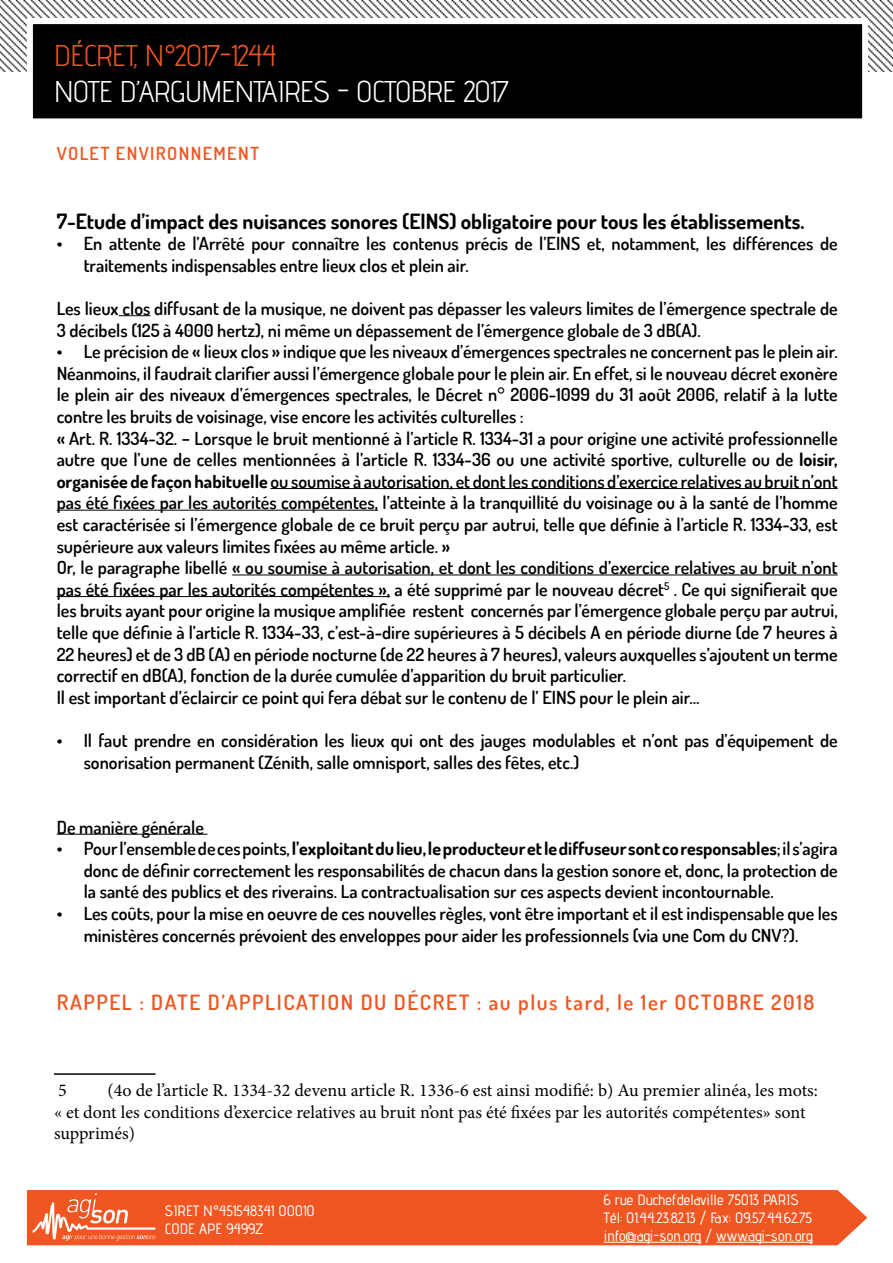
<style>
.page{position:relative;width:893px;height:1263px;background:#fff}
.page>*{position:absolute;margin:0;border:0;box-sizing:border-box;transform-origin:0 0}
.t1{font:30px "Advent Pro";letter-spacing:-.025em;color:#fff}
.t2{font:30px "Advent Pro";letter-spacing:-.025em;color:#f05622}
.t3{font:700 21px "Dosis";color:#000}
.t4{font:600 21px "Dosis";letter-spacing:.075em;color:#f05622}
.t5{font:600 18px/21.6px "Dosis";color:#000}
.t6{font:18px/21.6px "Minion Pro";color:#000}
.t7{font:600 18px "Dosis";letter-spacing:.075em;color:#f05622}
.t8{font:500 15px/18px "Advent Pro";color:#fff}
.s1{font-weight:700}
</style>
<div class="page">
<img style="left:0;top:0;width:893px;height:71px">
<div style="left:30px;top:21px;width:835px;height:100px;background:#000"></div>
<div style="left:27px;top:18px;width:841px;height:106px;border:6px solid #fff"></div>
<div style="left:27px;top:1190px;width:840px;height:55px;background:#f05622"></div>
<svg style="left:32px;top:1193px;width:124px;height:48px"></svg>
<hr style="left:604px;top:1242px;width:97px;height:1px;background:#fff">
<hr style="left:716px;top:1242px;width:97px;height:1px;background:#fff">
<hr style="left:119px;top:315px;width:31px;height:1px;background:#000">
<hr style="left:270px;top:488px;width:568px;height:1px;background:#000">
<hr style="left:57px;top:510px;width:321px;height:1px;background:#000">
<hr style="left:232px;top:575px;width:606px;height:1px;background:#000">
<hr style="left:57px;top:596px;width:333px;height:1px;background:#000">
<hr style="left:57px;top:834px;width:150px;height:1px;background:#000">
<hr style="left:54px;top:1073px;width:102px;height:2px;background:#000">
<h1 class="t2" style="left:54px;top:37px;width:224px">DÉCRET, N°2017-1244</h1>
<h1 class="t1" style="left:54px;top:73px;width:457px">NOTE D’ARGUMENTAIRES - OCTOBRE 2017</h1>
<p class="t7" style="left:57px;top:142px;width:204px">VOLET ENVIRONNEMENT</p>
<p class="t3" style="left:57px;top:207px;width:749px">7-Etude d’impact des nuisances sonores (EINS) obligatoire pour tous les établissements.</p>
<p class="t5" style="left:84px;top:232px;width:755px;text-indent:-27px">• En attente de l’Arrêté pour connaître les contenus précis de l’EINS et, notamment, les différences de traitements indispensables entre lieux clos et plein air.</p>
<p class="t5" style="left:57px;top:297px;width:782px">Les lieux clos diffusant de la musique, ne doivent pas dépasser les valeurs limites de l’émergence spectrale de<br>3 décibels (125 à 4000 hertz), ni même un dépassement de l’émergence globale de 3 dB(A).</p>
<p class="t5" style="left:57px;top:340px;width:782px">• Le précision de « lieux clos » indique que les niveaux d’émergences spectrales ne concernent pas le plein air.<br>Néanmoins, il faudrait clarifier aussi l’émergence globale pour le plein air. En effet, si le nouveau décret exonère le plein air des niveaux d’émergences spectrales, le Décret n° 2006-1099 du 31 août 2006, relatif à la lutte contre les bruits de voisinage, vise encore les activités culturelles :<br>« Art. R. 1334-32. − Lorsque le bruit mentionné à l’article R. 1334-31 a pour origine une activité professionnelle autre que l’une de celles mentionnées à l’article R. 1334-36 ou une activité sportive, culturelle ou de <span class="s1">loisir, organisée de façon habituelle</span> ou soumise à autorisation, et dont les conditions d’exercice relatives au bruit n’ont pas été fixées par les autorités compétentes, l’atteinte à la tranquillité du voisinage ou à la santé de l’homme est caractérisée si l’émergence globale de ce bruit perçu par autrui, telle que définie à l’article R. 1334-33, est supérieure aux valeurs limites fixées au même article. »<br>Or, le paragraphe libellé « ou soumise à autorisation, et dont les conditions d’exercice relatives au bruit n’ont pas été fixées par les autorités compétentes », a été supprimé par le nouveau décret<sup>5</sup> . Ce qui signifierait que les bruits ayant pour origine la musique amplifiée restent concernés par l’émergence globale perçu par autrui, telle que définie à l’article R. 1334-33, c’est-à-dire supérieures à 5 décibels A en période diurne (de 7 heures à 22 heures) et de 3 dB (A) en période nocturne (de 22 heures à 7 heures), valeurs auxquelles s’ajoutent un terme correctif en dB(A), fonction de la durée cumulée d’apparition du bruit particulier.<br>Il est important d’éclaircir ce point qui fera débat sur le contenu de l’ EINS pour le plein air…</p>
<p class="t5" style="left:84px;top:729px;width:755px;text-indent:-27px">• Il faut prendre en considération les lieux qui ont des jauges modulables et n’ont pas d’équipement de sonorisation permanent (Zénith, salle omnisport, salles des fêtes, etc.)</p>
<p class="t5" style="left:57px;top:816px;width:149px">De manière générale</p>
<p class="t5" style="left:84px;top:837px;width:755px;text-align:justify;text-indent:-27px">• Pour l’ensemble de ces points, <span class="s1">l’exploitant du lieu, le producteur et le diffuseur sont co responsables</span>; il s’agira donc de définir correctement les responsabilités de chacun dans la gestion sonore et, donc, la protection de la santé des publics et des riverains. La contractualisation sur ces aspects devient incontournable.</p>
<p class="t5" style="left:84px;top:902px;width:755px;text-indent:-27px">• Les coûts, pour la mise en oeuvre de ces nouvelles règles, vont être important et il est indispensable que les ministères concernés prévoient des enveloppes pour aider les professionnels (via une Com du CNV?).</p>
<p class="t4" style="left:57px;top:988px;width:759px">RAPPEL : DATE D’APPLICATION DU DÉCRET : au plus tard, le 1er OCTOBRE 2018</p>
<p class="t6" style="left:54px;top:1079px;width:765px;text-indent:54px">(4o de l’article R. 1334-32 devenu article R. 1336-6 est ainsi modifié: b) Au premier alinéa, les mots: « et dont les conditions d’exercice relatives au bruit n’ont pas été fixées par les autorités compétentes» sont supprimés)</p>
<p class="t6" style="left:58px;top:1079px;width:10px">5</p>
<p class="t8" style="left:165px;top:1201px;width:151px">SIRET N°451548341 00010<br>CODE APE 9499Z</p>
<p class="t8" style="left:604px;top:1190px;width:210px">6 rue Duchefdelaville 75013 PARIS<br>Tél: 01.44.23.82.13 / Fax: 09.57.44.62.75 info@agi-son.org / www.agi-son.org</p>
</div>
